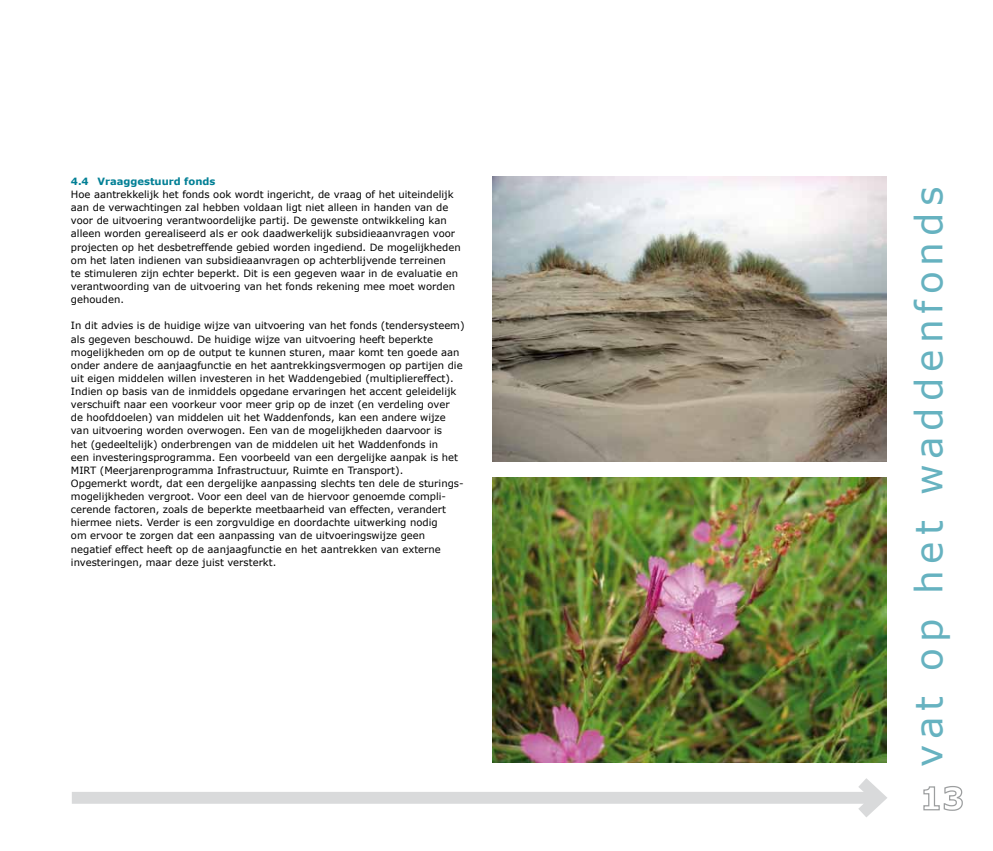
<style>
.page{position:relative;width:993px;height:851px;background:#fff}
.page>*{position:absolute;margin:0;border:0;box-sizing:border-box;transform-origin:0 0}
.t1{font:37.5px "Verdana";letter-spacing:.16em;color:#66b2c0}
.t2{font:10px/13.1px "Verdana";color:#000}
.t3{font:700 10px "Verdana";color:#007f95}
</style>
<div class="page">
<img style="left:493px;top:177px;width:393px;height:284px">
<img style="left:493px;top:478px;width:393px;height:284px">
<div style="left:72px;top:791px;width:806px;height:12px;background:#d9dadb"></div>
<svg style="left:845px;top:778px;width:42px;height:39px"></svg>
<svg style="left:923px;top:786px;width:40px;height:25px"></svg>
<p class="t3" style="left:71px;top:175px;width:146px">4.4 Vraaggestuurd fonds</p>
<p class="t2" style="left:71px;top:188px;width:391px">Hoe aantrekkelijk het fonds ook wordt ingericht, de vraag of het uiteindelijk aan de verwachtingen zal hebben voldaan ligt niet alleen in handen van de voor de uitvoering verantwoordelijke partij. De gewenste ontwikkeling kan alleen worden gerealiseerd als er ook daadwerkelijk subsidieaanvragen voor projecten op het desbetreffende gebied worden ingediend. De mogelijkheden om het laten indienen van subsidieaanvragen op achterblijvende terreinen<br>te stimuleren zijn echter beperkt. Dit is een gegeven waar in de evaluatie en verantwoording van de uitvoering van het fonds rekening mee moet worden gehouden.</p>
<p class="t2" style="left:71px;top:319px;width:395px">In dit advies is de huidige wijze van uitvoering van het fonds (tendersysteem) als gegeven beschouwd. De huidige wijze van uitvoering heeft beperkte mogelijkheden om op de output te kunnen sturen, maar komt ten goede aan onder andere de aanjaagfunctie en het aantrekkingsvermogen op partijen die uit eigen middelen willen investeren in het Waddengebied (multipliereffect).<br>Indien op basis van de inmiddels opgedane ervaringen het accent geleidelijk verschuift naar een voorkeur voor meer grip op de inzet (en verdeling over<br>de hoofddoelen) van middelen uit het Waddenfonds, kan een andere wijze van uitvoering worden overwogen. Een van de mogelijkheden daarvoor is<br>het (gedeeltelijk) onderbrengen van de middelen uit het Waddenfonds in<br>een investeringsprogramma. Een voorbeeld van een dergelijke aanpak is het MIRT (Meerjarenprogramma Infrastructuur, Ruimte en Transport).<br>Opgemerkt wordt, dat een dergelijke aanpassing slechts ten dele de sturings&shy;mogelijkheden vergroot. Voor een deel van de hiervoor genoemde compli&shy;cerende factoren, zoals de beperkte meetbaarheid van effecten, verandert hiermee niets. Verder is een zorgvuldige en doordachte uitwerking nodig<br>om ervoor te zorgen dat een aanpassing van de uitvoeringswijze geen negatief effect heeft op de aanjaagfunctie en het aantrekken van externe investeringen, maar deze juist versterkt.</p>
<h1 class="t1" style="left:904px;top:766px;width:581px;rotate:-90deg">vat op het waddenfonds</h1>
</div>
